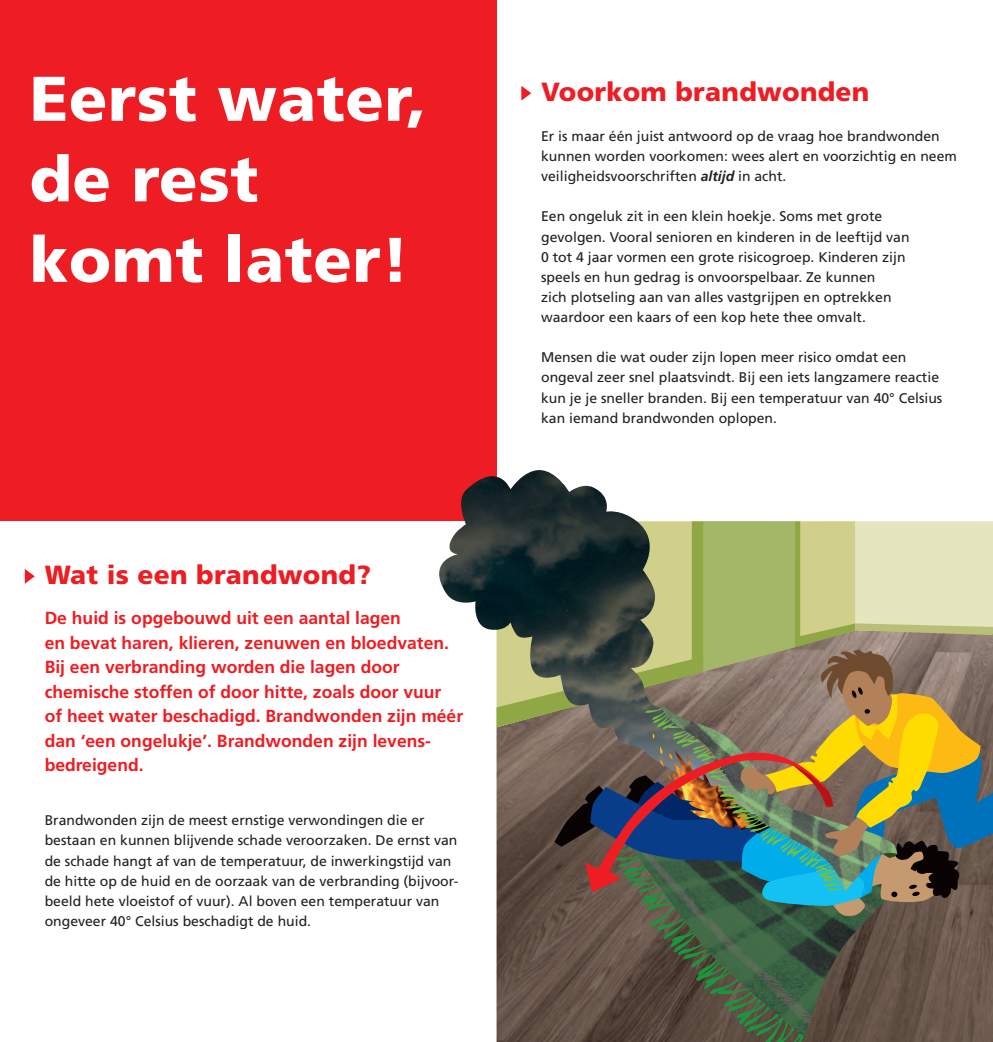
<style>
.page{position:relative;width:993px;height:1042px;background:#fff}
.page>*{position:absolute;margin:0;border:0;box-sizing:border-box;transform-origin:0 0}
.kop{font:900 63px "Frutiger LT Std";letter-spacing:.01em;color:#fff}
.brandweer_tussenkopj{font:900 26.25px "Frutiger LT Std";letter-spacing:.01em;color:#ee1d23}
._1e_alinea{font:700 17.5px/24.5px "Frutiger LT Std";color:#ee1d23}
.brandweer_tekst{font:14px/20.1px "Frutiger LT Std";color:#231f20}
.s1{font-weight:700;font-style:italic}
</style>
<div class="page">
<div style="left:0;top:0;width:496px;height:521px;background:#ee1d23"></div>
<img style="left:439px;top:459px;width:198px;height:171px">
<svg style="left:496px;top:521px;width:496px;height:521px;background:#75765d"></svg>
<svg style="left:25px;top:569px;width:10px;height:15px"></svg>
<svg style="left:521px;top:86px;width:10px;height:15px"></svg>
<h1 class="kop" style="left:30px;top:61px;width:398px">Eerst water,</h1>
<h1 class="kop" style="left:30px;top:141px;width:230px">de rest</h1>
<h1 class="kop" style="left:30px;top:222px;width:381px">komt later!</h1>
<h1 class="brandweer_tussenkopj" style="left:45px;top:559px;width:328px">Wat is een brandwond?</h1>
<h1 class="_1e_alinea" style="left:45px;top:606px;width:420px">De huid is opgebouwd uit een aantal lagen<br>en bevat haren, klieren, zenuwen en bloedvaten.<br>Bij een verbranding worden die lagen door chemische stoffen of door hitte, zoals door vuur of heet water beschadigd. Brandwonden zijn méér dan ‘een ongelukje’. Brandwonden zijn levens&shy;bedreigend.</h1>
<h1 class="brandweer_tekst" style="left:45px;top:810px;width:415px">Brandwonden zijn de meest ernstige verwondingen die er bestaan en kunnen blijvende schade veroorzaken. De ernst van de schade hangt af van de temperatuur, de inwerkingstijd van de hitte op de huid en de oorzaak van de verbranding (bijvoor&shy;beeld hete vloeistof of vuur). Al boven een temperatuur van ongeveer 40° Celsius beschadigt de huid.</h1>
<h1 class="brandweer_tussenkopj" style="left:541px;top:76px;width:329px">Voorkom brandwonden</h1>
<h1 class="brandweer_tekst" style="left:541px;top:126px;width:417px">Er is maar één juist antwoord op de vraag hoe brandwonden kunnen worden voorkomen: wees alert en voorzichtig en neem veiligheidsvoorschriften <span class="s1">altijd</span> in acht.</h1>
<h1 class="brandweer_tekst" style="left:541px;top:207px;width:370px">Een ongeluk zit in een klein hoekje. Soms met grote gevolgen. Vooral senioren en kinderen in de leeftijd van 0 tot 4 jaar vormen een grote risicogroep. Kinderen zijn speels en hun gedrag is onvoorspelbaar. Ze kunnen<br>zich plotseling aan van alles vastgrijpen en optrekken waardoor een kaars of een kop hete thee omvalt.</h1>
<h1 class="brandweer_tekst" style="left:541px;top:347px;width:402px">Mensen die wat ouder zijn lopen meer risico omdat een ongeval zeer snel plaatsvindt. Bij een iets langzamere reactie kun je je sneller branden. Bij een temperatuur van 40° Celsius kan iemand brandwonden oplopen.</h1>
</div>
